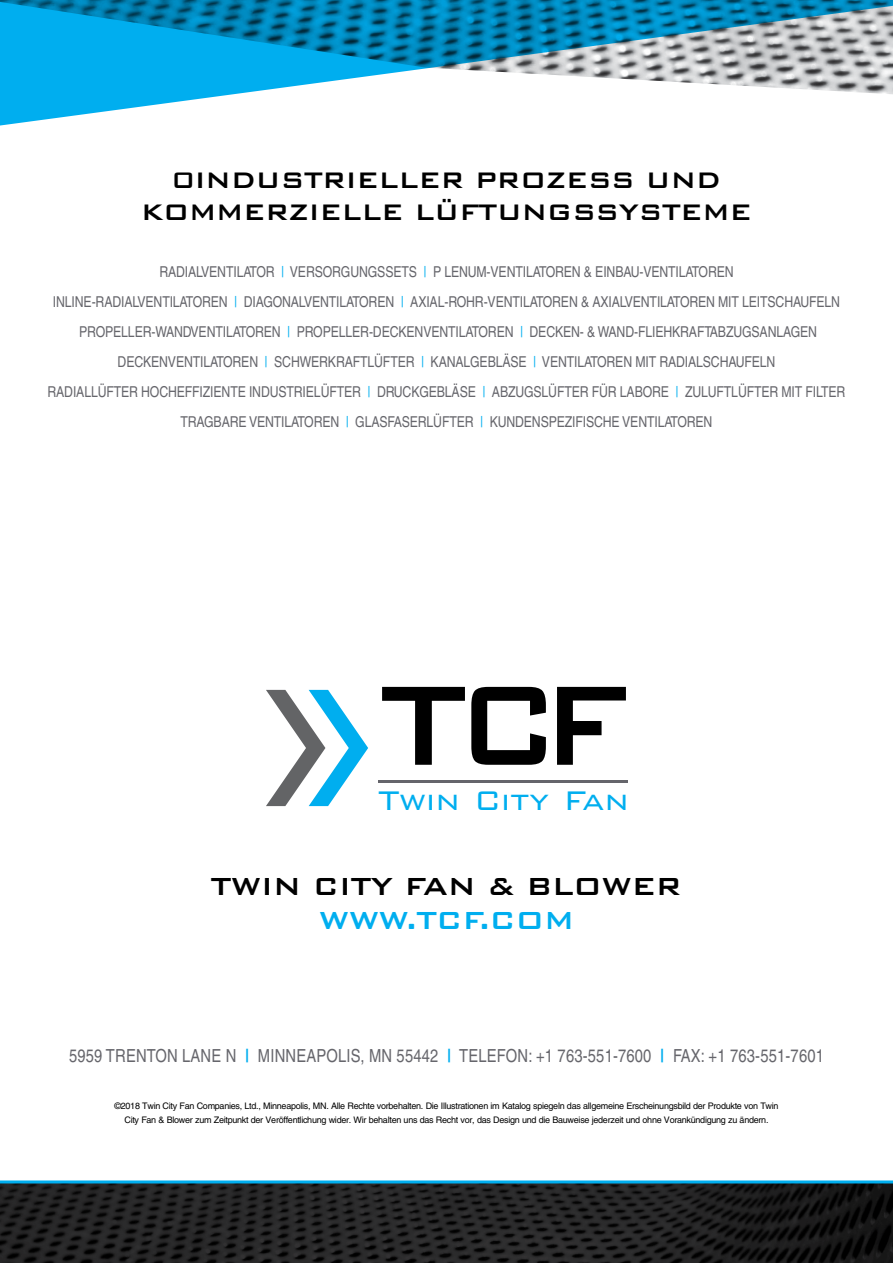
<style>
.page{position:relative;width:893px;height:1263px;background:#fff}
.page>*{position:absolute;margin:0;border:0;box-sizing:border-box;transform-origin:0 0}
.t1{font:300 36px "Bank Gothic BT";color:#00aeef}
.t2{font:500 33px "Bank Gothic BT";letter-spacing:-.02em;color:#000}
.t3{font:500 33px "Bank Gothic BT";letter-spacing:-.02em;color:#00aeef}
.t4{font:500 30px/31.5px "Bank Gothic BT";letter-spacing:-.02em;color:#000;text-align:center}
.t5{font:condensed 18px "Helvetica";letter-spacing:.01em;color:#66666c}
.t6{font:condensed 15px/30px "Helvetica";letter-spacing:-.01em;color:#66666c;text-align:center}
.t7{font:9px/13.5px "Helvetica";letter-spacing:-.03em;color:#000;text-align:center}
.s1{color:#00aeef}
.s2{font-weight:700;color:#00aeef}
</style>
<div class="page">
<img style="left:0;top:1183px;width:893px;height:80px">
<hr style="left:0;top:1180px;width:893px;height:3px;background:#00aeef">
<svg style="left:0;top:0;width:893px;height:126px"></svg>
<svg style="left:557px;top:687px;width:69px;height:78px"></svg>
<svg style="left:382px;top:687px;width:83px;height:78px"></svg>
<svg style="left:471px;top:687px;width:75px;height:78px"></svg>
<hr style="left:378px;top:780px;width:250px;height:2px;background:#65656b">
<svg style="left:266px;top:690px;width:102px;height:116px"></svg>
<h3 class="t4" style="left:141px;top:164px;width:613px">0INDUSTRIELLER PROZESS UND<br>KOMMERZIELLE LÜFTUNGSSYSTEME</h3>
<p class="t6" style="left:48px;top:257px;width:799px">RADIALVENTILATOR <span class="s1">|</span> VERSORGUNGSSETS <span class="s1">|</span> P LENUM-VENTILATOREN &amp; EINBAU-VENTILATOREN<br>INLINE-RADIALVENTILATOREN <span class="s1">|</span> DIAGONALVENTILATOREN <span class="s1">|</span> AXIAL-ROHR-VENTILATOREN &amp; AXIALVENTILATOREN MIT LEITSCHAUFELN PROPELLER-WANDVENTILATOREN <span class="s1">|</span> PROPELLER-DECKENVENTILATOREN <span class="s1">|</span> DECKEN- &amp; WAND-FLIEHKRAFTABZUGSANLAGEN DECKENVENTILATOREN <span class="s1">|</span> SCHWERKRAFTLÜFTER <span class="s1">|</span> KANALGEBLÄSE <span class="s1">|</span> VENTILATOREN MIT RADIALSCHAUFELN<br>RADIALLÜFTER HOCHEFFIZIENTE INDUSTRIELÜFTER <span class="s1">|</span> DRUCKGEBLÄSE <span class="s1">|</span> ABZUGSLÜFTER FÜR LABORE <span class="s1">|</span> ZULUFTLÜFTER MIT FILTER TRAGBARE VENTILATOREN <span class="s1">|</span> GLASFASERLÜFTER <span class="s1">|</span> KUNDENSPEZIFISCHE VENTILATOREN</p>
<h1 class="t1" style="left:378px;top:781px;width:252px">Twin City Fan</h1>
<h2 class="t2" style="left:211px;top:868px;width:473px">TWIN CITY FAN &amp; BLOWER</h2>
<h2 class="t3" style="left:319px;top:902px;width:257px">WWW.TCF.COM</h2>
<p class="t5" style="left:69px;top:1045px;width:756px">5959 TRENTON LANE N <span class="s2">|</span> MINNEAPOLIS, MN 55442 <span class="s2">|</span> TELEFON: +1 763-551-7600 <span class="s2">|</span> FAX: +1 763-551-7601</p>
<p class="t7" style="left:114px;top:1099px;width:666px">©2018 Twin City Fan Companies, Ltd., Minneapolis, MN. Alle Rechte vorbehalten. Die Illustrationen im Katalog spiegeln das allgemeine Erscheinungsbild der Produkte von Twin<br>City Fan &amp; Blower zum Zeitpunkt der Veröffentlichung wider. Wir behalten uns das Recht vor, das Design und die Bauweise jederzeit und ohne Vorankündigung zu ändern.</p>
</div>
